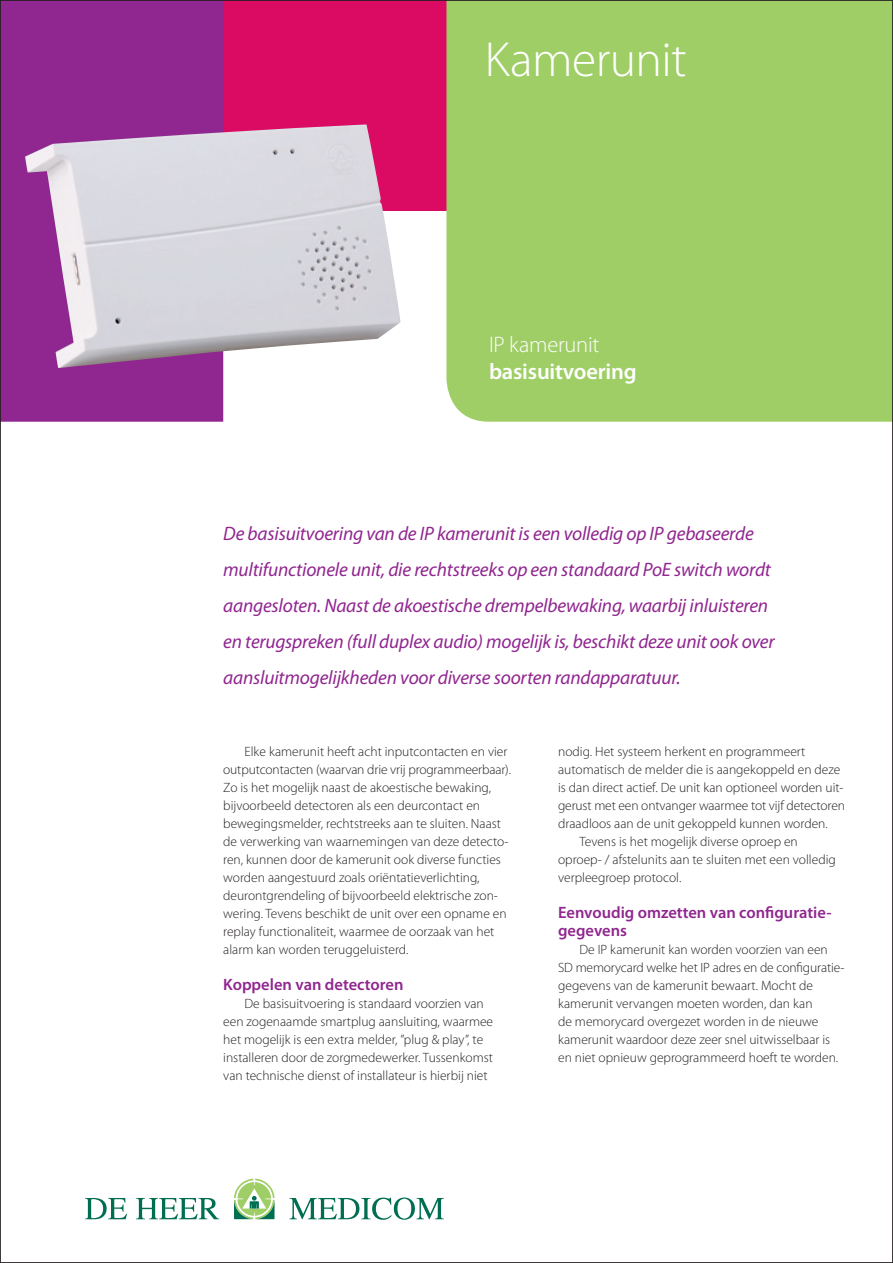
<style>
.page{position:relative;width:893px;height:1263px;background:#fff}
.page>*{position:absolute;margin:0;border:0;box-sizing:border-box;transform-origin:0 0}
.t1{font:300 49.5px "Myriad Pro";letter-spacing:-.01em;color:#fff}
.t2{font:600 22.5px "Myriad Pro";letter-spacing:-.01em;color:#fff}
.t3{font:300 22.5px "Myriad Pro";letter-spacing:-.01em;color:#fff}
.t4{font:italic 19.5px/36px "Myriad Pro";letter-spacing:-.01em;color:#90268f}
.t5{font:600 16.5px/18px "Myriad Pro";color:#90268f}
.t6{font:300 13.5px/18px "Myriad Pro";color:#231f20}
</style>
<div class="page">
<div style="left:223px;top:0;width:223px;height:211px;background:#db0a62"></div>
<div style="left:446px;top:2px;width:445px;height:420px;background:#9fce66"></div>
<svg style="left:234px;top:1179px;width:41px;height:40px"></svg>
<svg style="left:85px;top:1198px;width:42px;height:21px"></svg>
<svg style="left:136px;top:1198px;width:83px;height:21px"></svg>
<svg style="left:289px;top:1197px;width:155px;height:23px"></svg>
<div style="left:2px;top:2px;width:221px;height:420px;background:#90268f"></div>
<img style="left:25px;top:124px;width:375px;height:244px">
<h1 class="t1" style="left:485px;top:32px;width:204px">Kamerunit</h1>
<h2 class="t3" style="left:489px;top:332px;width:112px">IP kamerunit</h2>
<h2 class="t2" style="left:489px;top:359px;width:149px">basisuitvoering</h2>
<p class="t4" style="left:223px;top:515px;width:553px">De basisuitvoering van de IP kamerunit is een volledig op IP gebaseerde multifunctionele unit, die rechtstreeks op een standaard PoE switch wordt aangesloten. Naast de akoestische drempelbewaking, waarbij inluisteren en terugspreken (full duplex audio) mogelijk is, beschikt deze unit ook over aansluitmogelijkheden voor diverse soorten randapparatuur.</p>
<p class="t6" style="left:223px;top:743px;width:289px;text-indent:21px">Elke kamerunit heeft acht inputcontacten en vier outputcontacten (waarvan drie vrij programmeerbaar).<br>Zo is het mogelijk naast de akoestische bewaking, bijvoorbeeld detectoren als een deurcontact en bewegingsmelder, rechtstreeks aan te sluiten. Naast de verwerking van waarnemingen van deze detecto&shy;ren, kunnen door de kamerunit ook diverse functies worden aangestuurd zoals oriëntatieverlichting, deurontgrendeling of bijvoorbeeld elektrische zon&shy;wering. Tevens beschikt de unit over een opname en replay functionaliteit, waarmee de oorzaak van het alarm kan worden teruggeluisterd.</p>
<p class="t5" style="left:223px;top:976px;width:182px">Koppelen van detectoren</p>
<p class="t6" style="left:223px;top:995px;width:271px;text-indent:21px">De basisuitvoering is standaard voorzien van een zogenaamde smartplug aansluiting, waarmee het mogelijk is een extra melder, ”plug &amp; play”, te installeren door de zorgmedewerker. Tussenkomst van technische dienst of installateur is hierbij niet</p>
<p class="t6" style="left:558px;top:743px;width:249px">nodig. Het systeem herkent en programmeert</p>
<p class="t6" style="left:558px;top:761px;width:284px">automatisch de melder die is aangekoppeld en deze</p>
<p class="t6" style="left:558px;top:779px;width:287px">is dan direct actief. De unit kan optioneel worden uit-</p>
<p class="t6" style="left:558px;top:797px;width:288px">gerust met een ontvanger waarmee tot vijf detectoren</p>
<p class="t6" style="left:558px;top:815px;width:271px">draadloos aan de unit gekoppeld kunnen worden.</p>
<p class="t6" style="left:579px;top:833px;width:220px">Tevens is het mogelijk diverse oproep en</p>
<p class="t6" style="left:558px;top:851px;width:279px">oproep- / afstelunits aan te sluiten met een volledig</p>
<p class="t6" style="left:558px;top:869px;width:125px">verpleegroep protocol.</p>
<p class="t5" style="left:558px;top:904px;width:275px">Eenvoudig omzetten van configuratie&shy;gegevens</p>
<p class="t6" style="left:558px;top:941px;width:288px;text-indent:21px">De IP kamerunit kan worden voorzien van een SD memorycard welke het IP adres en de configuratie&shy;gegevens van de kamerunit bewaart. Mocht de kamerunit vervangen moeten worden, dan kan<br>de memorycard overgezet worden in de nieuwe kamerunit waardoor deze zeer snel uitwisselbaar is en niet opnieuw geprogrammeerd hoeft te worden.</p>
</div>
